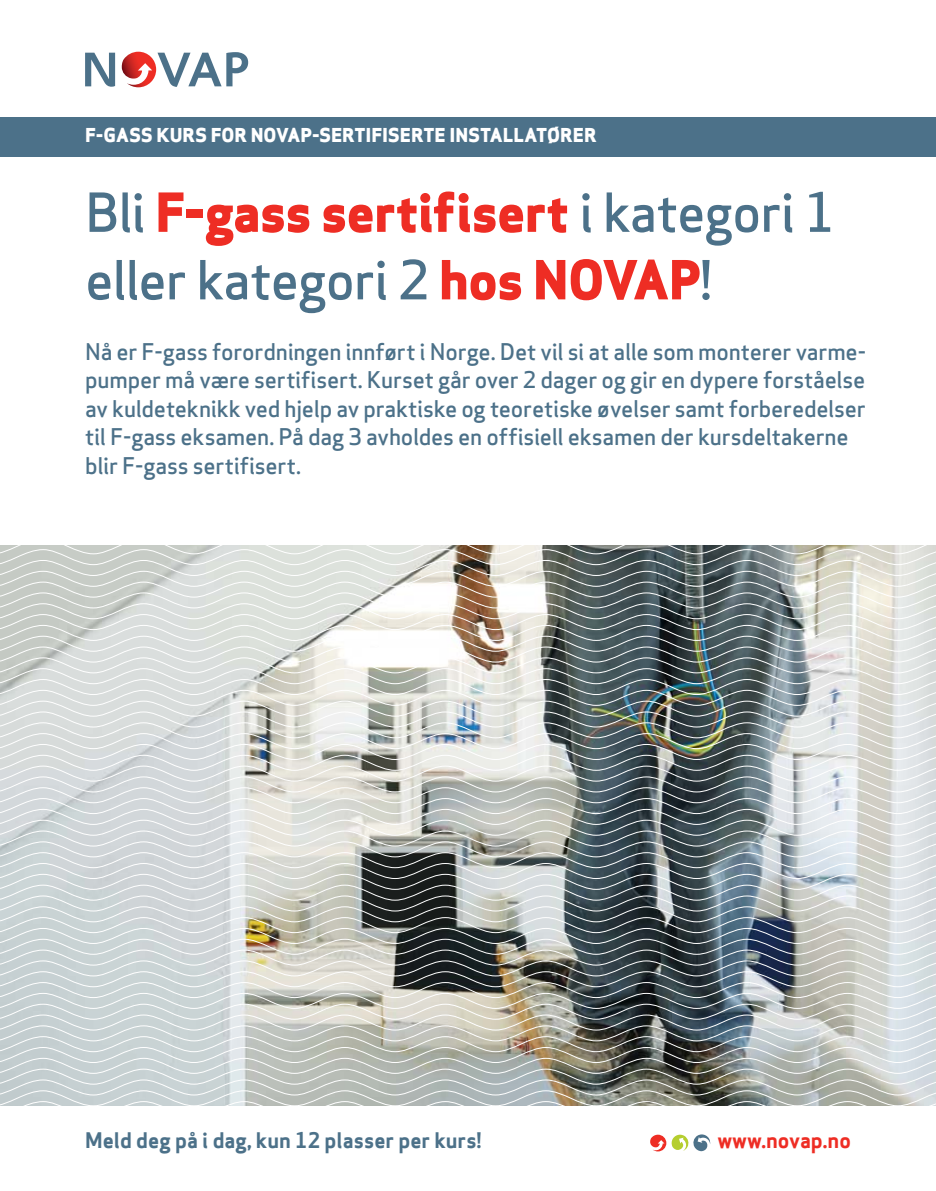
<style>
.page{position:relative;width:936px;height:1191px;background:#fff}
.page>*{position:absolute;margin:0;border:0;box-sizing:border-box;transform-origin:0 0}
.t1{font:52.5px "Apex Sans Extra Bold T";letter-spacing:-.015em;color:#ee2d24}
.t2{font:52.5px "Apex Sans Medium T";letter-spacing:-.02em;color:#4c7189}
.t3{font:22.5px/28.5px "Apex Sans Medium T";letter-spacing:-.01em;color:#4c7189}
.t4{font:21px "Apex Sans Bold T";color:#4c7189}
.t5{font:21px "Apex Sans Bold T";color:#ee2d24}
.t6{font:18.75px "Apex Sans Extra Bold T";color:#fff}
.s1{font-family:"Apex Sans Medium T";color:#4c7189}
.s2{font-family:"Apex Sans Extra Bold T";color:#ee2d24}
</style>
<div class="page">
<div style="left:0;top:117px;width:935px;height:39px;background:#4c7189"></div>
<svg style="left:650px;top:1134px;width:60px;height:17px"></svg>
<img style="left:0;top:546px;width:935px;height:559px">
<svg style="left:85px;top:53px;width:30px;height:34px"></svg>
<svg style="left:122px;top:52px;width:126px;height:35px"></svg>
<p class="t6" style="left:85px;top:128px;width:513px">F-GASS KURS FOR NOVAP-SERTIFISERTE INSTALLATØRER</p>
<h1 class="t1" style="left:85px;top:192px;width:752px"><span class="s1">Bli</span> F-gass sertifisert <span class="s1">i kategori 1</span></h1>
<h1 class="t2" style="left:85px;top:260px;width:628px">eller kategori 2 <span class="s2">hos NOVAP</span>!</h1>
<p class="t3" style="left:85px;top:340px;width:782px">Nå er F-gass forordningen innført i Norge. Det vil si at alle som monterer varme&shy;pumper må være sertifisert. Kurset går over 2 dager og gir en dypere forståelse av kuldeteknikk ved hjelp av praktiske og teoretiske øvelser samt forberedelser til F-gass eksamen. På dag 3 avholdes en offisiell eksamen der kursdeltakerne blir F-gass sertifisert.</p>
<p class="t4" style="left:85px;top:1132px;width:398px">Meld deg på i dag, kun 12 plasser per kurs!</p>
<p class="t5" style="left:717px;top:1132px;width:135px">www.novap.no</p>
</div>
